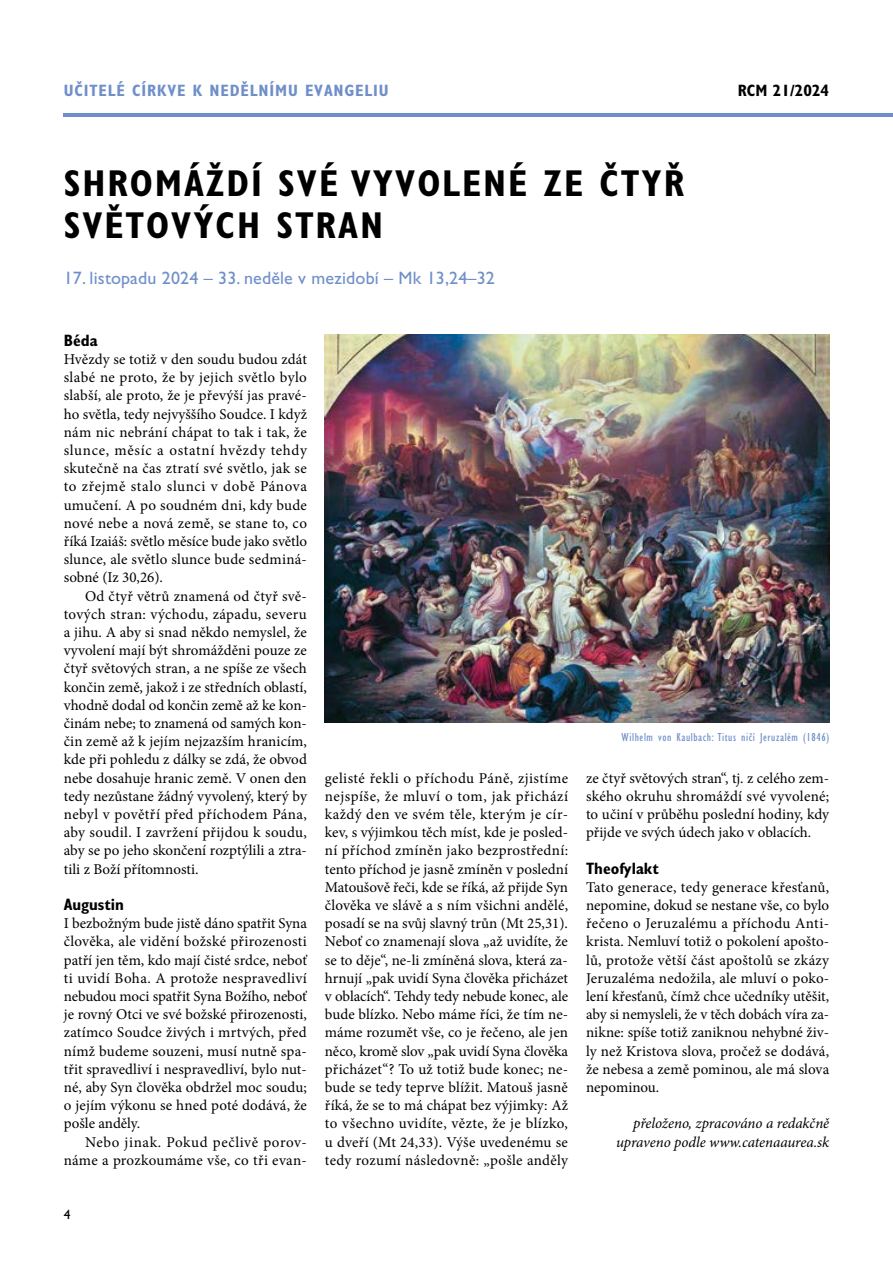
<style>
.page{position:relative;width:893px;height:1263px;background:#fff}
.page>*{position:absolute;margin:0;border:0;box-sizing:border-box;transform-origin:0 0}
.t1{font:700 condensed 37.5px/42px "Gill Sans Std";letter-spacing:.05em;color:#000}
.t2{font:18px "Gill Sans Std";letter-spacing:.01em;color:#708fc9}
.t3{font:700 condensed 16.5px "Gill Sans Std";color:#000}
.t4{font:700 condensed 16.5px "Gill Sans Std";letter-spacing:.05em;color:#708fc9}
.t5{font:15px/18.1px "Minion Pro";letter-spacing:.01em;color:#000;text-align:justify}
.t6{font:italic 15px/18.1px "Minion Pro";letter-spacing:-.005em;color:#000;text-align:right}
.t7{font:13.5px "Gill Sans Std";color:#000}
.t8{font:condensed 12px "Gill Sans Std";letter-spacing:.05em;color:#708fc9}
</style>
<div class="page">
<hr style="left:64px;top:113px;width:829px;height:4px;background:#708fc9">
<img style="left:325px;top:334px;width:504px;height:389px">
<p class="t4" style="left:64px;top:81px;width:318px">UČITELÉ CÍRKVE K NEDĚLNÍMU EVANGELIU</p>
<h1 class="t1" style="left:64px;top:162px;width:622px;text-indent:120px">ÁŽDÍ SVÉ VYVOLEN É ZE ČTYŘ<br>SVĚTOVÝCH STRAN</h1>
<p class="t2" style="left:64px;top:267px;width:433px">17. listopadu 2024 – 33. neděle v mezidobí – Mk 13,24–32</p>
<h1 class="t1" style="left:64px;top:162px;width:44px">SHROM</h1>
<p class="t3" style="left:738px;top:81px;width:93px">RCM 21/2024</p>
<p class="t3" style="left:64px;top:330px;width:35px">BÉDA</p>
<p class="t5" style="left:64px;top:350px;width:245px">Hvězdy se totiž v den soudu budou zdát slabé ne proto, že by jejich světlo bylo slabší, ale proto, že je převýší jas pravé&shy;ho světla, tedy nejvyššího Soudce. I když nám nic nebrání chápat to tak i tak, že slunce, měsíc a ostatní hvězdy tehdy skutečně na čas ztratí své světlo, jak se to zřejmě stalo slunci v době Pánova umučení. A po soudném dni, kdy bude nové nebe a nová země, se stane to, co říká Izaiáš: světlo měsíce bude jako světlo slunce, ale světlo slunce bude sedminá&shy;sobné (Iz 30,26).</p>
<p class="t5" style="left:64px;top:587px;width:245px;text-indent:21px">Od čtyř větrů znamená od čtyř svě&shy;tových stran: východu, západu, severu a jihu. A aby si snad někdo nemyslel, že vyvolení mají být shromážděni pouze ze čtyř světových stran, a ne spíše ze všech končin země, jakož i ze středních oblastí, vhodně dodal od končin země až ke kon&shy;činám nebe; to znamená od samých kon&shy;čin země až k jejím nejzazším hranicím, kde při pohledu z dálky se zdá, že obvod nebe dosahuje hranic země. V onen den tedy nezůstane žádný vyvolený, který by nebyl v povětří před příchodem Pána, aby soudil. I zavržení přijdou k soudu, aby se po jeho skončení rozptýlili a ztra&shy;tili z Boží přítomnosti.</p>
<p class="t3" style="left:64px;top:895px;width:62px">AUGUSTIN</p>
<p class="t5" style="left:64px;top:914px;width:245px">I bezbožným bude jistě dáno spatřit Syna člověka, ale vidění božské přirozenosti patří jen těm, kdo mají čisté srdce, neboť ti uvidí Boha. A protože nespravedliví nebudou moci spatřit Syna Božího, neboť je rovný Otci ve své božské přirozenosti, zatímco Soudce živých i mrtvých, před nímž budeme souzeni, musí nutně spa&shy;třit spravedliví i nespravedliví, bylo nut&shy;né, aby Syn člověka obdržel moc soudu; o jejím výkonu se hned poté dodává, že pošle anděly.</p>
<p class="t5" style="left:64px;top:1133px;width:245px;text-align:right">Nebo jinak. Pokud pečlivě porov&shy;náme a prozkoumáme vše, co tři evan-</p>
<p class="t7" style="left:64px;top:1207px;width:8px">4</p>
<p class="t8" style="left:622px;top:731px;width:209px">Wilhelm von Kaulbach: Titus ničí Jeruzalém (1846)</p>
<p class="t5" style="left:325px;top:769px;width:245px">gelisté řekli o příchodu Páně, zjistíme nejspíše, že mluví o tom, jak přichází každý den ve svém těle, kterým je cír&shy;kev, s výjimkou těch míst, kde je posled&shy;ní příchod zmíněn jako bezprostřední: tento příchod je jasně zmíněn v poslední Matoušově řeči, kde se říká, až přijde Syn člověka ve slávě a s ním všichni andělé, posadí se na svůj slavný trůn (Mt 25,31).<br>Neboť co znamenají slova „až uvidíte, že se to děje“, ne-li zmíněná slova, která za&shy;hrnují „pak uvidí Syna člověka přicházet v oblacích“. Tehdy tedy nebude konec, ale bude blízko. Nebo máme říci, že tím ne&shy;máme rozumět vše, co je řečeno, ale jen něco, kromě slov „pak uvidí Syna člověka přicházet“? To už totiž bude konec; ne&shy;bude se tedy teprve blížit. Matouš jasně říká, že se to má chápat bez výjimky: Až to všechno uvidíte, vězte, že je blízko, u dveří (Mt 24,33). Výše uvedenému se tedy rozumí následovně: „pošle anděly</p>
<p class="t5" style="left:586px;top:769px;width:245px">ze čtyř světových stran“, tj. z celého zem&shy;ského okruhu shromáždí své vyvolené; to učiní v průběhu poslední hodiny, kdy přijde ve svých údech jako v oblacích.</p>
<p class="t3" style="left:586px;top:858px;width:74px">THEOFYLAKT</p>
<p class="t5" style="left:586px;top:878px;width:245px">Tato generace, tedy generace křesťanů, nepomine, dokud se nestane vše, co bylo řečeno o Jeruzalému a příchodu Anti&shy;krista. Nemluví totiž o pokolení apošto&shy;lů, protože větší část apoštolů se zkázy Jeruzaléma nedožila, ale mluví o poko&shy;lení křesťanů, čímž chce učedníky utěšit, aby si nemysleli, že v těch dobách víra za&shy;nikne: spíše totiž zaniknou nehybné živ&shy;ly než Kristova slova, pročež se dodává, že nebesa a země pominou, ale má slova nepominou.</p>
<p class="t6" style="left:616px;top:1114px;width:215px">přeloženo, zpracováno a redakčně upraveno podle www.catenaaurea.sk</p>
</div>
